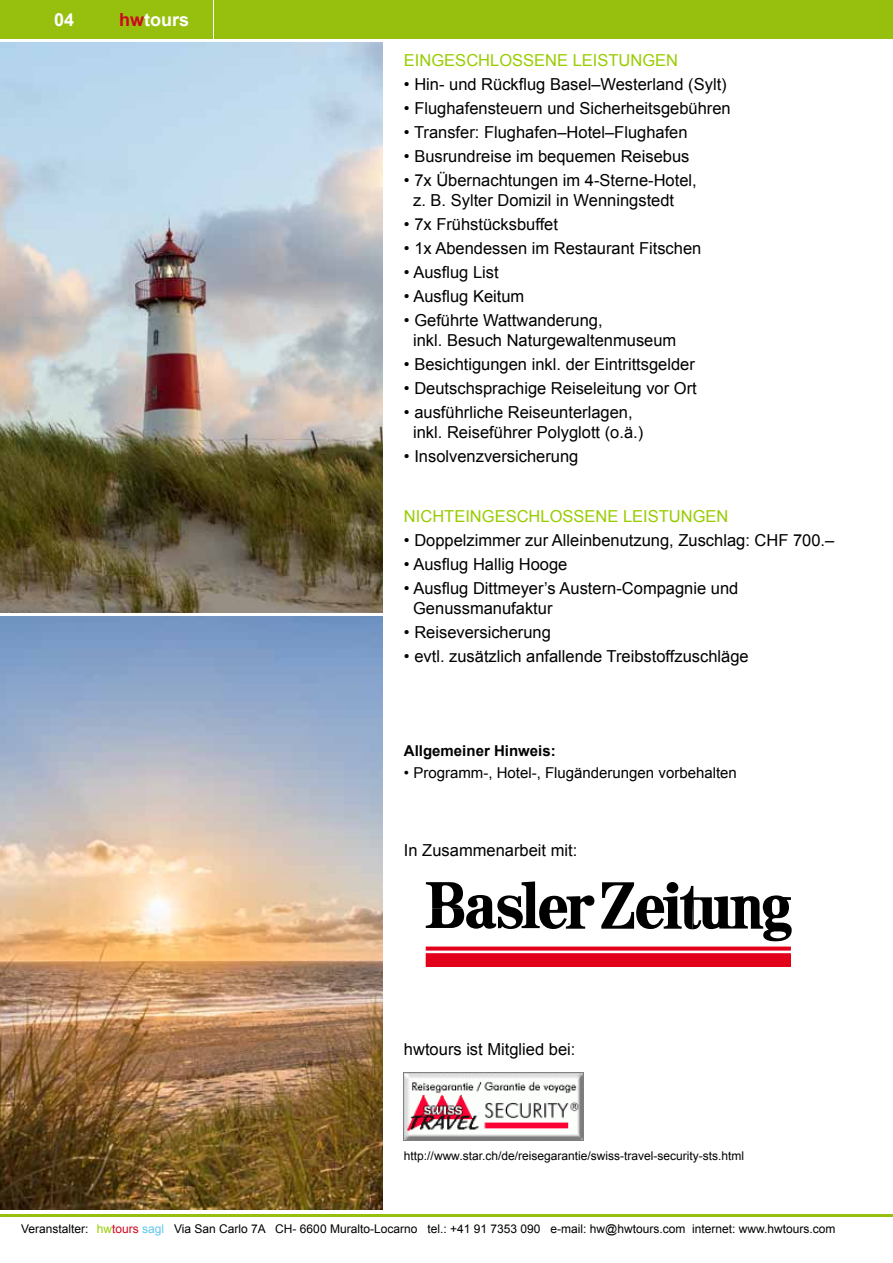
<style>
.page{position:relative;width:893px;height:1263px;background:#fff}
.page>*{position:absolute;margin:0;border:0;box-sizing:border-box;transform-origin:0 0}
.t1{font:700 18px "Arial";color:#fff}
.t2{font:16.5px/19.8px "Arial";color:#000}
.t3{font:16.5px "Arial";color:#9c0}
.t4{font:15px "Arial";color:#000}
.t5{font:700 15px "Arial";color:#000}
.t6{font:12px "Arial";color:#000}
.s1{color:#cd071e}
.s2{color:#9c0}
.s3{color:#62c6ed}
</style>
<div class="page">
<div style="left:0;top:0;width:213px;height:38px;background:#97c00e"></div>
<div style="left:215px;top:0;width:678px;height:38px;background:#97c00e"></div>
<hr style="left:0;top:1214px;width:893px;height:2px;background:#97c00e">
<div style="left:426px;top:947px;width:364px;height:3px;border:1px solid #e2001a"></div>
<div style="left:426px;top:954px;width:364px;height:12px;background:#e2001a"></div>
<div style="left:426px;top:953px;width:364px;height:13px;border:1px solid #e2001a"></div>
<svg style="left:426px;top:881px;width:169px;height:48px"></svg>
<svg style="left:601px;top:882px;width:191px;height:60px"></svg>
<img style="left:404px;top:1073px;width:180px;height:67px">
<img style="left:0;top:43px;width:382px;height:569px">
<img style="left:0;top:617px;width:383px;height:593px">
<p class="t1" style="left:54px;top:8px;width:22px">04</p>
<p class="t1" style="left:119px;top:8px;width:72px"><span class="s1">hw</span>tours</p>
<p class="t3" style="left:404px;top:49px;width:23px">Eingeschlossene</p>
<p class="t3" style="left:573px;top:49px;width:21px">Leistungen</p>
<p class="t2" style="left:404px;top:75px;width:324px">• Hin- und Rückflug Basel–Westerland (Sylt)</p>
<p class="t2" style="left:404px;top:99px;width:328px">• Flughafensteuern und Sicherheitsgebühren</p>
<p class="t2" style="left:404px;top:123px;width:285px">• Transfer: Flughafen–Hotel–Flughafen</p>
<p class="t2" style="left:404px;top:147px;width:287px">• Busrundreise im bequemen Reisebus</p>
<p class="t2" style="left:413px;top:171px;width:285px;text-indent:-9px">• 7x Übernachtungen im 4-Sterne-Hotel, z. B. Sylter Domizil in Wenningstedt</p>
<p class="t2" style="left:404px;top:215px;width:156px">• 7x Frühstücksbuffet</p>
<p class="t2" style="left:404px;top:239px;width:299px">• 1x Abendessen im Restaurant Fitschen</p>
<p class="t2" style="left:404px;top:263px;width:96px">• Ausflug List</p>
<p class="t2" style="left:404px;top:287px;width:122px">• Ausflug Keitum</p>
<p class="t2" style="left:413px;top:311px;width:265px;text-indent:-9px">• Geführte Wattwanderung,<br>inkl. Besuch Naturgewaltenmuseum</p>
<p class="t2" style="left:404px;top:355px;width:292px">• Besichtigungen inkl. der Eintrittsgelder</p>
<p class="t2" style="left:404px;top:379px;width:294px">• Deutschsprachige Reiseleitung vor Ort</p>
<p class="t2" style="left:413px;top:403px;width:232px;text-indent:-9px">• ausführliche Reiseunterlagen, inkl. Reiseführer Polyglott (o.ä.)</p>
<p class="t2" style="left:404px;top:447px;width:176px">• Insolvenzversicherung</p>
<p class="t3" style="left:404px;top:505px;width:24px">Nichteingeschlossene</p>
<p class="t3" style="left:623px;top:505px;width:21px">Leistungen</p>
<p class="t2" style="left:404px;top:530px;width:432px">• Doppelzimmer zur Alleinbenutzung, Zuschlag: CHF 700.–</p>
<p class="t2" style="left:404px;top:554px;width:165px">• Ausflug Hallig Hooge</p>
<p class="t2" style="left:413px;top:578px;width:327px;text-indent:-9px">• Ausflug Dittmeyer’s Austern-Compagnie und<br>Genussmanufaktur</p>
<p class="t2" style="left:404px;top:622px;width:148px">• Reiseversicherung</p>
<p class="t2" style="left:404px;top:646px;width:346px">• evtl. zusätzlich anfallende Treibstoffzuschläge</p>
<p class="t5" style="left:404px;top:741px;width:153px">Allgemeiner Hinweis:</p>
<p class="t4" style="left:404px;top:763px;width:334px">• Programm-, Hotel-, Flugänderungen vorbehalten</p>
<p class="t2" style="left:404px;top:841px;width:175px">In Zusammenarbeit mit:</p>
<p class="t2" style="left:404px;top:1039px;width:173px">hwtours ist Mitglied bei:</p>
<p class="t6" style="left:404px;top:1148px;width:342px">http://www.star.ch/de/reisegarantie/swiss-travel-security-sts.html</p>
<p class="t6" style="left:21px;top:1221px;width:816px">Veranstalter: <span class="s2">hw</span><span class="s1">tours</span> <span class="s3">sagl</span> Via San Carlo 7A CH- 6600 Muralto-Locarno tel.: +41 91 7353 090 e-mail: hw@hwtours.com internet: www.hwtours.com</p>
</div>
